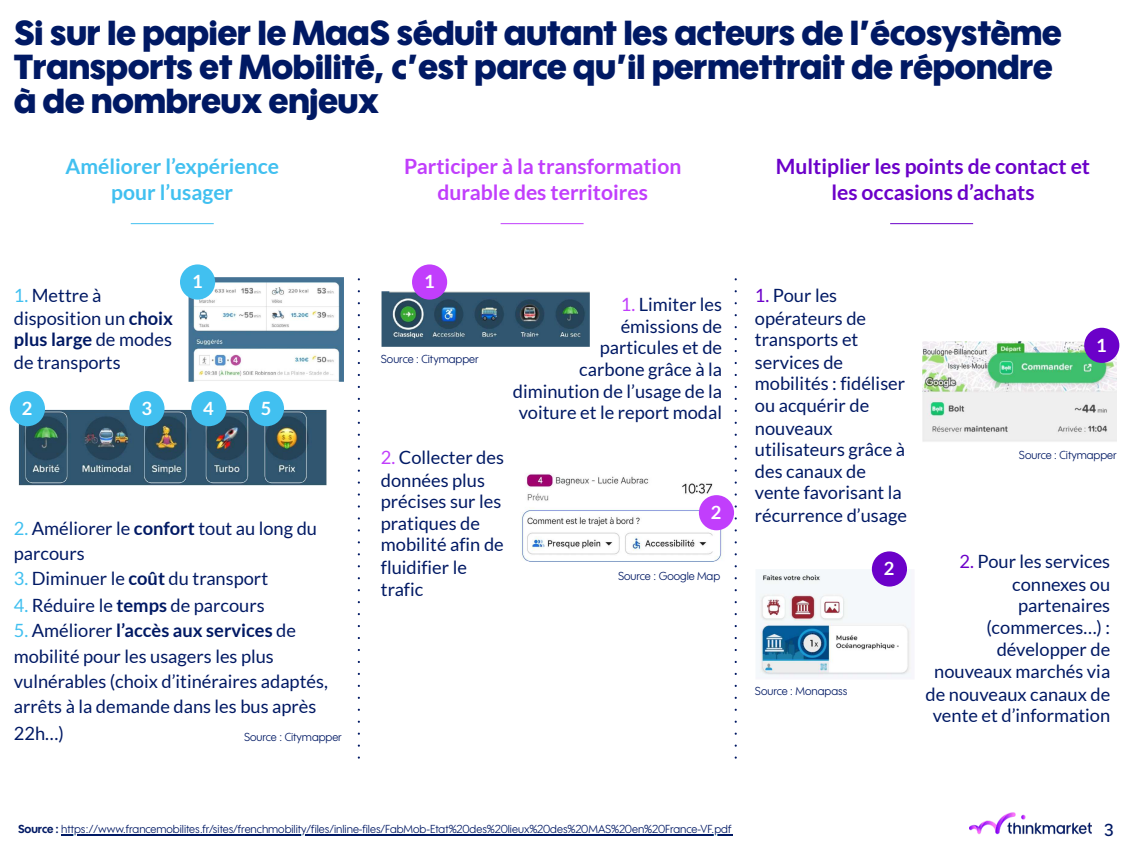
<style>
.page{position:relative;width:1125px;height:844px;background:#fff}
.page>*{position:absolute;margin:0;border:0;box-sizing:border-box;transform-origin:0 0}
.t1{font:900 33.75px/33.8px "Wes FY";color:#001964}
.t2{font:700 21.12px/25.3px "Lato";color:#6b01c9;text-align:center}
.t3{font:700 21.12px/25.3px "Lato";color:#c13efc;text-align:center}
.t4{font:700 21.12px/25.3px "Lato";color:#41c0f0;text-align:center}
.t5{font:18.25px/21.9px "Lato";color:#001964}
.t6{font:700 18.25px "Lato";color:#fff}
.t7{font:500 16.88px "Wes FY";color:#001964}
.t8{font:11.25px "Wes FY";color:#001964}
.s1{color:#41c0f0}
.s2{font-weight:700}
.s3{color:#c13efc}
.s4{color:#6b01c9}
</style>
<div class="page">
<svg style="left:358px;top:278px;width:2px;height:480px"></svg>
<svg style="left:735px;top:278px;width:2px;height:480px"></svg>
<img style="left:188px;top:277px;width:155px;height:104px">
<img style="left:381px;top:291px;width:208px;height:55px">
<img style="left:18px;top:409px;width:308px;height:76px">
<img style="left:756px;top:570px;width:155px;height:107px">
<img style="left:521px;top:473px;width:204px;height:88px">
<img style="left:922px;top:342px;width:195px;height:100px">
<div style="left:10px;top:391px;width:35px;height:35px;background:#41c0f0;border-radius:50%"></div>
<div style="left:180px;top:264px;width:35px;height:36px;background:#41c0f0;border-radius:50%"></div>
<div style="left:412px;top:264px;width:35px;height:36px;background:#c13efc;border-radius:50%"></div>
<div style="left:699px;top:495px;width:35px;height:35px;background:#c13efc;border-radius:50%"></div>
<div style="left:1084px;top:328px;width:35px;height:35px;background:#6b01c9;border-radius:50%"></div>
<div style="left:872px;top:551px;width:35px;height:35px;background:#6b01c9;border-radius:50%"></div>
<div style="left:129px;top:391px;width:36px;height:35px;background:#41c0f0;border-radius:50%"></div>
<div style="left:191px;top:391px;width:35px;height:35px;background:#41c0f0;border-radius:50%"></div>
<div style="left:249px;top:391px;width:35px;height:35px;background:#41c0f0;border-radius:50%"></div>
<hr style="left:61px;top:834px;width:671px;height:1px;background:#001964">
<img style="left:969px;top:812px;width:123px;height:23px">
<hr style="left:131px;top:223px;width:83px;height:1px;background:#41c0f0">
<hr style="left:501px;top:223px;width:83px;height:1px;background:#c13efc">
<hr style="left:890px;top:223px;width:83px;height:1px;background:#6b01c9">
<h1 class="t1" style="left:14px;top:18px;width:1049px">Si sur le papier le MaaS séduit autant les acteurs de l’écosystème<br>Transports et Mobilité, c’est parce qu’il permettrait de répondre à de nombreux enjeux</h1>
<p class="t4" style="left:65px;top:154px;width:215px">Améliorer l’expérience pour l’usager</p>
<p class="t3" style="left:404px;top:154px;width:279px">Participer à la transformation durable des territoires</p>
<p class="t2" style="left:776px;top:154px;width:316px">Multiplier les points de contact et les occasions d’achats</p>
<p class="t6" style="left:192px;top:270px;width:12px">1</p>
<p class="t6" style="left:424px;top:270px;width:12px">1</p>
<p class="t5" style="left:14px;top:284px;width:161px"><span class="s1">1.</span> Mettre à disposition un <span class="s2">choix plus large</span> de modes de transports</p>
<p class="t5" style="left:600px;top:293px;width:124px;text-align:right"><span class="s3">1.</span> Limiter les émissions de particules et de</p>
<p class="t8" style="left:381px;top:353px;width:99px">Source : Citymapper</p>
<p class="t5" style="left:513px;top:357px;width:211px;text-align:right">carbone grâce à la diminution de l’usage de la voiture et le report modal</p>
<p class="t6" style="left:22px;top:397px;width:12px">2</p>
<p class="t6" style="left:141px;top:397px;width:12px">3</p>
<p class="t6" style="left:203px;top:397px;width:12px">4</p>
<p class="t6" style="left:261px;top:397px;width:12px">5</p>
<p class="t5" style="left:14px;top:515px;width:305px;line-height:25.3px"><span class="s1">2.</span> Améliorer le <span class="s2">confort</span> tout au long du parcours</p>
<p class="t5" style="left:14px;top:567px;width:256px"><span class="s1">3.</span> Diminuer le <span class="s2">coût</span> du transport</p>
<p class="t5" style="left:14px;top:594px;width:252px"><span class="s1">4.</span> Réduire le <span class="s2">temps</span> de parcours</p>
<p class="t5" style="left:14px;top:617px;width:316px;line-height:25.7px"><span class="s1">5.</span> Améliorer <span class="s2">l’accès aux services</span> de mobilité pour les usagers les plus vulnérables (choix d’itinéraires adaptés, arrêts à la demande dans les bus après<br>22h…)</p>
<p class="t8" style="left:244px;top:731px;width:99px">Source : Citymapper</p>
<p class="t5" style="left:381px;top:446px;width:125px"><span class="s3">2.</span> Collecter des données plus précises sur les pratiques de mobilité afin de fluidifier le trafic</p>
<p class="t6" style="left:711px;top:501px;width:12px">2</p>
<p class="t8" style="left:618px;top:569px;width:104px">Source : Google Map</p>
<p class="t5" style="left:755px;top:284px;width:154px"><span class="s4">1.</span> Pour les opérateurs de transports et services de mobilités : fidéliser ou acquérir de nouveaux utilisateurs grâce à des canaux de vente favorisant la récurrence d’usage</p>
<p class="t6" style="left:884px;top:557px;width:12px">2</p>
<p class="t8" style="left:755px;top:685px;width:94px">Source : Monapass</p>
<p class="t6" style="left:1096px;top:334px;width:12px">1</p>
<p class="t8" style="left:1019px;top:448px;width:99px">Source : Citymapper</p>
<p class="t5" style="left:926px;top:550px;width:186px;text-align:right"><span class="s4">2.</span> Pour les services connexes ou partenaires (commerces…) : développer de nouveaux marchés via de nouveaux canaux de vente et d’information</p>
<p class="t8" style="left:18px;top:822px;width:715px"><span class="s2">Source :</span> https://www.francemobilites.fr/sites/frenchmobility/files/inline-files/FabMob-Etat%20des%20lieux%20des%20MAS%20en%20France-VF.pdf</p>
<p class="t7" style="left:1104px;top:820px;width:10px">3</p>
</div>
